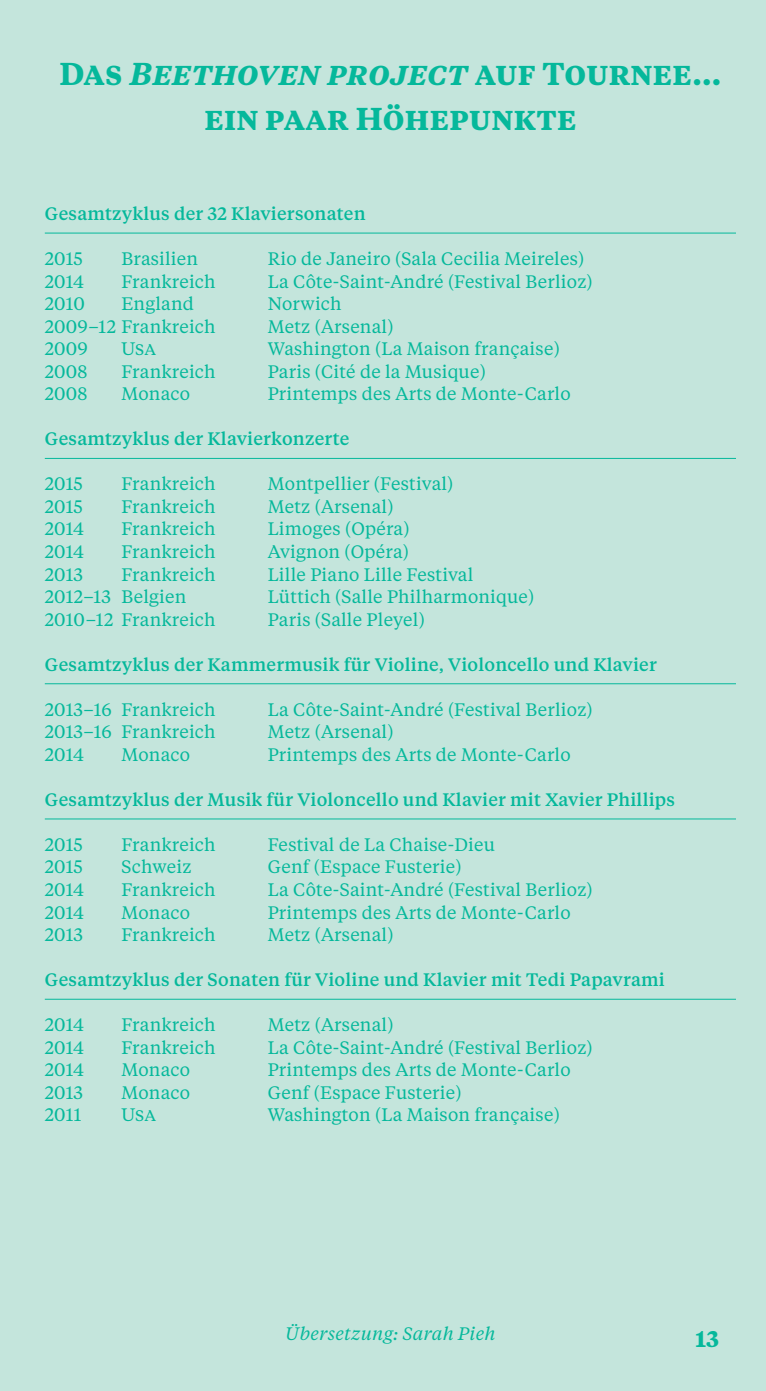
<style>
.page{position:relative;width:766px;height:1391px;background:#fff}
.page>*{position:absolute;margin:0;border:0;box-sizing:border-box;transform-origin:0 0}
.TITRE{font:600 31.5px/45px "Tiempos Text";letter-spacing:.01em;color:#05b89b;text-align:center}
.TITRE__Centered{font:700 22.5px "Tiempos Text";color:#05b89b}
.texte_courant{font:18px "Tiempos Text";letter-spacing:.01em;color:#05b89b}
.listing_concerts{font:500 18px "Tiempos Text";letter-spacing:.01em;color:#05b89b}
.t1{font:italic 18px "Tiempos Text";letter-spacing:.015em;color:#05b89b}
.s1{font-style:italic}
</style>
<div class="page">
<div style="left:0;top:0;width:765px;height:1390px;background:#c4e5dc"></div>
<hr style="left:45px;top:233px;width:690px;height:1px;background:#05b89b">
<hr style="left:45px;top:458px;width:690px;height:1px;background:#05b89b">
<hr style="left:45px;top:683px;width:690px;height:1px;background:#05b89b">
<hr style="left:45px;top:818px;width:690px;height:1px;background:#05b89b">
<hr style="left:45px;top:998px;width:690px;height:1px;background:#05b89b">
<p class="TITRE" style="left:59px;top:50px;width:663px">Das <span class="s1">Beethoven project</span> auf Tournee... ein paar Höhepunkte</p>
<p class="listing_concerts" style="left:45px;top:201px;width:322px">Gesamtzyklus der 32 Klaviersonaten</p>
<p class="texte_courant" style="left:45px;top:246px;width:40px">2015</p>
<p class="texte_courant" style="left:121px;top:246px;width:78px">Brasilien</p>
<p class="texte_courant" style="left:268px;top:246px;width:318px">Rio de Janeiro (Sala Cecilia Meireles)</p>
<p class="texte_courant" style="left:45px;top:269px;width:41px">2014</p>
<p class="texte_courant" style="left:121px;top:269px;width:96px">Frankreich</p>
<p class="texte_courant" style="left:268px;top:269px;width:326px">La Côte-Saint-André (Festival Berlioz)</p>
<p class="texte_courant" style="left:45px;top:292px;width:42px">2010</p>
<p class="texte_courant" style="left:121px;top:292px;width:74px">England</p>
<p class="texte_courant" style="left:268px;top:292px;width:75px">Norwich</p>
<p class="texte_courant" style="left:45px;top:314px;width:172px">2009–12 Frankreich</p>
<p class="texte_courant" style="left:268px;top:314px;width:127px">Metz (Arsenal)</p>
<p class="texte_courant" style="left:45px;top:337px;width:45px">2009</p>
<p class="texte_courant" style="left:121px;top:337px;width:36px">Usa</p>
<p class="texte_courant" style="left:268px;top:337px;width:293px">Washington (La Maison française)</p>
<p class="texte_courant" style="left:45px;top:359px;width:44px">2008</p>
<p class="texte_courant" style="left:121px;top:359px;width:96px">Frankreich</p>
<p class="texte_courant" style="left:268px;top:359px;width:219px">Paris (Cité de la Musique)</p>
<p class="texte_courant" style="left:45px;top:382px;width:44px">2008</p>
<p class="texte_courant" style="left:121px;top:382px;width:70px">Monaco</p>
<p class="texte_courant" style="left:268px;top:382px;width:304px">Printemps des Arts de Monte-Carlo</p>
<p class="listing_concerts" style="left:45px;top:426px;width:306px">Gesamtzyklus der Klavierkonzerte</p>
<p class="texte_courant" style="left:45px;top:472px;width:40px">2015</p>
<p class="texte_courant" style="left:121px;top:472px;width:96px">Frankreich</p>
<p class="texte_courant" style="left:268px;top:472px;width:187px">Montpellier (Festival)</p>
<p class="texte_courant" style="left:45px;top:494px;width:40px">2015</p>
<p class="texte_courant" style="left:121px;top:494px;width:96px">Frankreich</p>
<p class="texte_courant" style="left:268px;top:494px;width:127px">Metz (Arsenal)</p>
<p class="texte_courant" style="left:45px;top:517px;width:41px">2014</p>
<p class="texte_courant" style="left:121px;top:517px;width:96px">Frankreich</p>
<p class="texte_courant" style="left:268px;top:517px;width:143px">Limoges (Opéra)</p>
<p class="texte_courant" style="left:45px;top:539px;width:41px">2014</p>
<p class="texte_courant" style="left:121px;top:539px;width:96px">Frankreich</p>
<p class="texte_courant" style="left:268px;top:539px;width:143px">Avignon (Opéra)</p>
<p class="texte_courant" style="left:45px;top:562px;width:40px">2013</p>
<p class="texte_courant" style="left:121px;top:562px;width:96px">Frankreich</p>
<p class="texte_courant" style="left:268px;top:562px;width:207px">Lille Piano Lille Festival</p>
<p class="texte_courant" style="left:45px;top:584px;width:143px">2012–13 Belgien</p>
<p class="texte_courant" style="left:268px;top:584px;width:268px">Lüttich (Salle Philharmonique)</p>
<p class="texte_courant" style="left:45px;top:607px;width:172px">2010–12 Frankreich</p>
<p class="texte_courant" style="left:268px;top:607px;width:158px">Paris (Salle Pleyel)</p>
<p class="listing_concerts" style="left:45px;top:652px;width:613px">Gesamtzyklus der Kammermusik für Violine, Violoncello und Klavier</p>
<p class="texte_courant" style="left:45px;top:697px;width:172px">2013–16 Frankreich</p>
<p class="texte_courant" style="left:268px;top:697px;width:326px">La Côte-Saint-André (Festival Berlioz)</p>
<p class="texte_courant" style="left:45px;top:719px;width:172px">2013–16 Frankreich</p>
<p class="texte_courant" style="left:268px;top:719px;width:127px">Metz (Arsenal)</p>
<p class="texte_courant" style="left:45px;top:742px;width:41px">2014</p>
<p class="texte_courant" style="left:121px;top:742px;width:70px">Monaco</p>
<p class="texte_courant" style="left:268px;top:742px;width:304px">Printemps des Arts de Monte-Carlo</p>
<p class="listing_concerts" style="left:45px;top:787px;width:631px">Gesamtzyklus der Musik für Violoncello und Klavier mit Xavier Phillips</p>
<p class="texte_courant" style="left:45px;top:832px;width:40px">2015</p>
<p class="texte_courant" style="left:121px;top:832px;width:96px">Frankreich</p>
<p class="texte_courant" style="left:268px;top:832px;width:229px">Festival de La Chaise-Dieu</p>
<p class="texte_courant" style="left:45px;top:855px;width:40px">2015</p>
<p class="texte_courant" style="left:121px;top:855px;width:72px">Schweiz</p>
<p class="texte_courant" style="left:268px;top:855px;width:195px">Genf (Espace Fusterie)</p>
<p class="texte_courant" style="left:45px;top:877px;width:41px">2014</p>
<p class="texte_courant" style="left:121px;top:877px;width:96px">Frankreich</p>
<p class="texte_courant" style="left:268px;top:877px;width:326px">La Côte-Saint-André (Festival Berlioz)</p>
<p class="texte_courant" style="left:45px;top:900px;width:41px">2014</p>
<p class="texte_courant" style="left:121px;top:900px;width:70px">Monaco</p>
<p class="texte_courant" style="left:268px;top:900px;width:304px">Printemps des Arts de Monte-Carlo</p>
<p class="texte_courant" style="left:45px;top:922px;width:40px">2013</p>
<p class="texte_courant" style="left:121px;top:922px;width:96px">Frankreich</p>
<p class="texte_courant" style="left:268px;top:922px;width:127px">Metz (Arsenal)</p>
<p class="listing_concerts" style="left:45px;top:967px;width:621px">Gesamtzyklus der Sonaten für Violine und Klavier mit Tedi Papavrami</p>
<p class="texte_courant" style="left:45px;top:1012px;width:41px">2014</p>
<p class="texte_courant" style="left:121px;top:1012px;width:96px">Frankreich</p>
<p class="texte_courant" style="left:268px;top:1012px;width:127px">Metz (Arsenal)</p>
<p class="texte_courant" style="left:45px;top:1035px;width:41px">2014</p>
<p class="texte_courant" style="left:121px;top:1035px;width:96px">Frankreich</p>
<p class="texte_courant" style="left:268px;top:1035px;width:326px">La Côte-Saint-André (Festival Berlioz)</p>
<p class="texte_courant" style="left:45px;top:1057px;width:41px">2014</p>
<p class="texte_courant" style="left:121px;top:1057px;width:70px">Monaco</p>
<p class="texte_courant" style="left:268px;top:1057px;width:304px">Printemps des Arts de Monte-Carlo</p>
<p class="texte_courant" style="left:45px;top:1080px;width:40px">2013</p>
<p class="texte_courant" style="left:121px;top:1080px;width:70px">Monaco</p>
<p class="texte_courant" style="left:268px;top:1080px;width:195px">Genf (Espace Fusterie)</p>
<p class="texte_courant" style="left:45px;top:1102px;width:38px">2011</p>
<p class="texte_courant" style="left:121px;top:1102px;width:36px">Usa</p>
<p class="texte_courant" style="left:268px;top:1102px;width:293px">Washington (La Maison française)</p>
<p class="t1" style="left:285px;top:1321px;width:212px">Übersetzung: Sarah Pieh</p>
<p class="TITRE__Centered" style="left:694px;top:1322px;width:26px">13</p>
</div>
